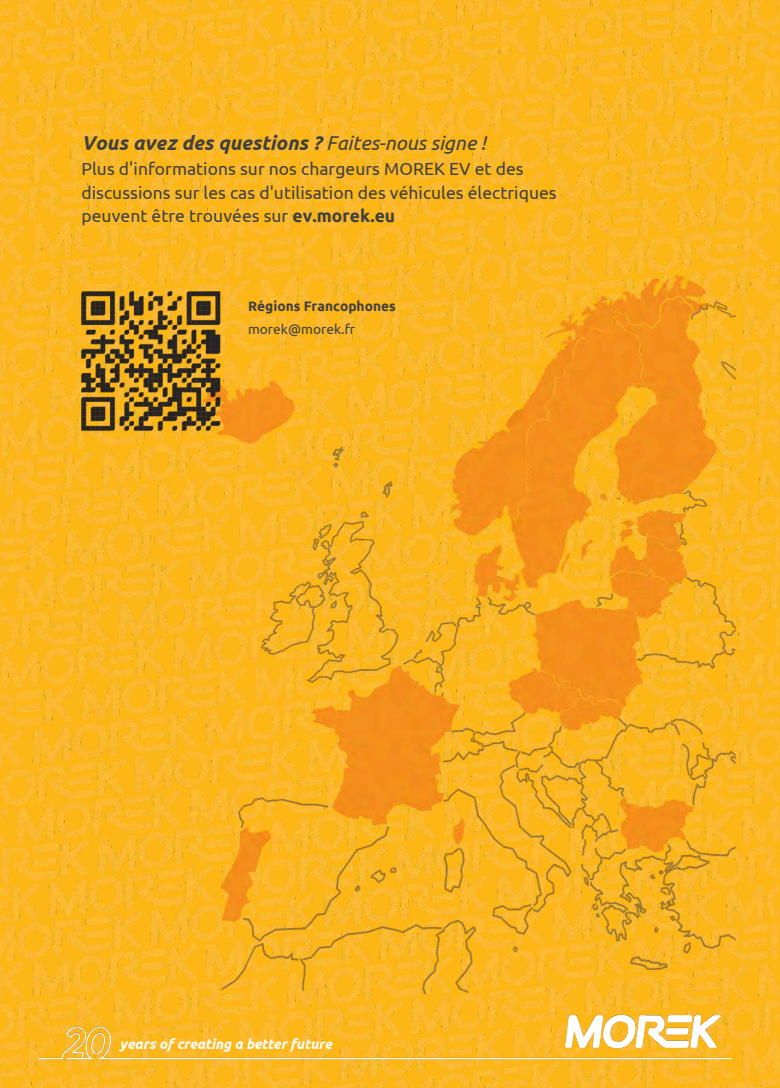
<style>
.page{position:relative;width:780px;height:1088px;background:#fff}
.page>*{position:absolute;margin:0;border:0;box-sizing:border-box;transform-origin:0 0}
.t1{font:italic 700 20px "Ubuntu";color:#404041}
.t2{font:17.5px/23.5px "Ubuntu";color:#404041}
.t3{font:italic 700 14.12px "Ubuntu";color:#fff}
.t4{font:700 13.75px "Ubuntu";color:#404041}
.t5{font:13.75px "Ubuntu";color:#404041}
.s1{font-weight:400}
.s2{font-weight:700}
</style>
<div class="page">
<img style="left:0;top:0;width:780px;height:1087px">
<img style="left:76px;top:285px;width:139px;height:164px">
<img style="left:32px;top:1008px;width:705px;height:57px">
<img style="left:215px;top:269px;width:527px;height:731px">
<p class="t1" style="left:81px;top:131px;width:406px">Vous avez des questions ? <span class="s1">Faites-nous signe !</span></p>
<p class="t2" style="left:81px;top:157px;width:477px">Plus d'informations sur nos chargeurs MOREK EV et des discussions sur les cas d'utilisation des véhicules électriques peuvent être trouvées sur <span class="s2">ev.morek.eu</span></p>
<p class="t4" style="left:248px;top:298px;width:149px">Régions Francophones</p>
<p class="t5" style="left:248px;top:321px;width:109px">morek@morek.fr</p>
<p class="t3" style="left:120px;top:1035px;width:214px">years of creating a better future</p>
</div>
